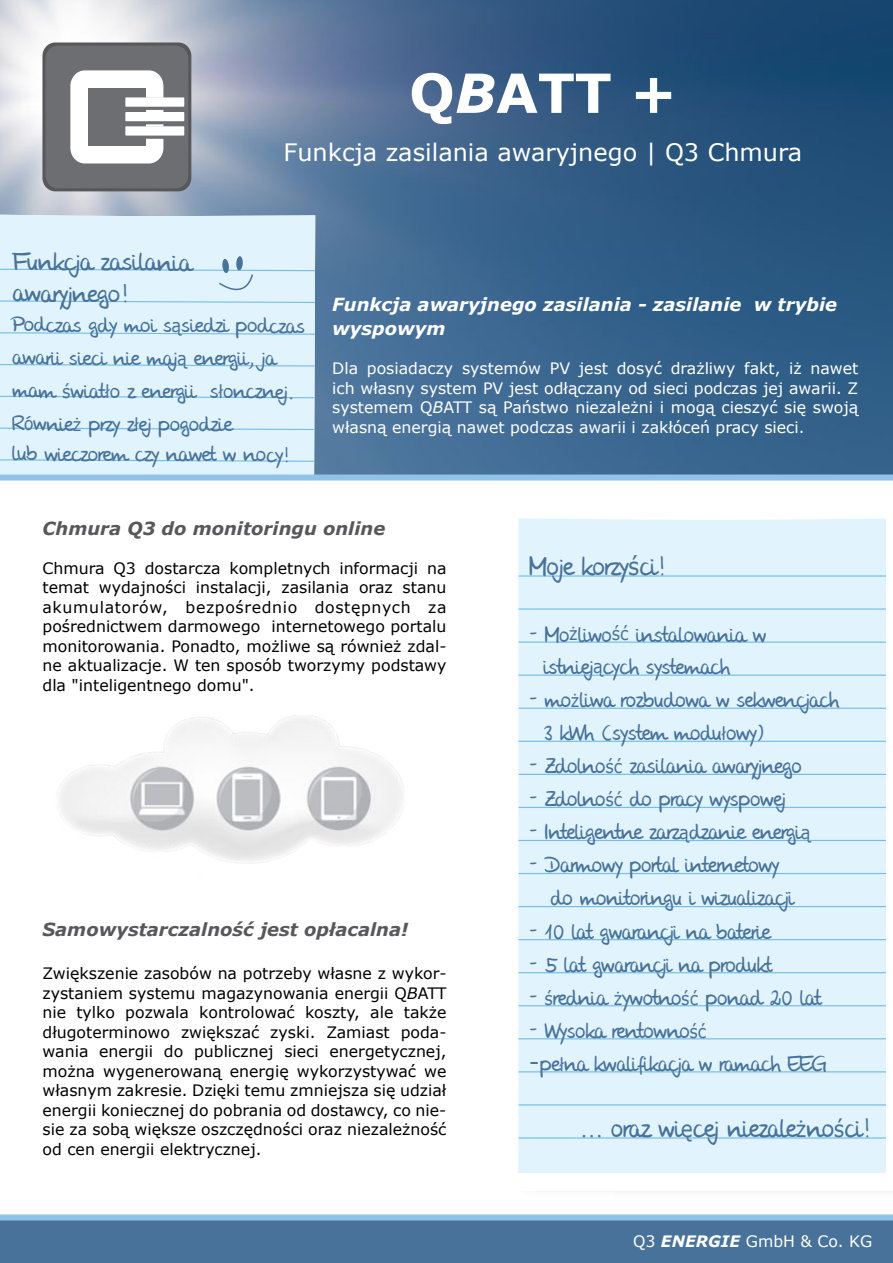
<style>
.page{position:relative;width:893px;height:1263px;background:#fff}
.page>*{position:absolute;margin:0;border:0;box-sizing:border-box;transform-origin:0 0}
.t1{font:700 54px "Verdana";color:#fff}
.t2{font:28.05px "Stone Handwriting";color:#48729a;scale:.86 1}
.t3{font:27px/31.3px "Stone Handwriting";color:#48729a;scale:.9 1}
.t4{font:24px "Verdana";color:#fff}
.t5{font:23.4px/32.8px "Stone Handwriting";color:#48729a;scale:.86 1}
.t6{font:22.5px/33px "Stone Handwriting";color:#48729a;scale:.9 1}
.t7{font:italic 700 18px "Verdana";color:#58585b}
.t8{font:italic 700 18px/24px "Verdana";color:#fff}
.t9{font:15.75px/19.5px "Verdana";color:#000;text-align:justify}
.t10{font:15.75px/19.5px "Verdana";color:#fff;text-align:justify}
.s1{font-style:italic}
.s2{font-family:"Verdana";font-size:18px}
.s3{font-family:"Verdana";font-size:24px}
.s4{font-family:"Verdana";font-size:24.9px}
.s5{font-family:"Verdana";font-size:22.5px}
.s6{font-weight:700;font-style:italic}
</style>
<div class="page">
<img style="left:0;top:0;width:893px;height:474px">
<div style="left:43px;top:43px;width:148px;height:148px;background:#58585b;border-radius:13px"></div>
<div style="left:46px;top:46px;width:142px;height:142px;background:#6d6e71;border-radius:13px"></div>
<div style="left:70px;top:70px;width:93px;height:93px;background:#fff;border-radius:15px"></div>
<div style="left:88px;top:88px;width:58px;height:58px;background:#6d6e71"></div>
<div style="left:125px;top:127px;width:63px;height:12px;background:#6d6e71"></div>
<svg style="left:125px;top:112px;width:63px;height:12px"></svg>
<div style="left:125px;top:112px;width:59px;height:9px;background:#fff"></div>
<div style="left:125px;top:98px;width:63px;height:12px;background:#6d6e71"></div>
<div style="left:125px;top:126px;width:59px;height:10px;background:#fff"></div>
<div style="left:125px;top:97px;width:59px;height:10px;background:#fff"></div>
<div style="left:0;top:214px;width:315px;height:54px;background:#e1f4fd"></div>
<div style="left:0;top:268px;width:315px;height:206px;background:#e1f4fd"></div>
<svg style="left:217px;top:259px;width:40px;height:45px;background:#cfe7f4"></svg>
<div style="left:236px;top:256px;width:7px;height:14px;background:#48729a;border-radius:50%"></div>
<div style="left:0;top:1220px;width:893px;height:43px;background:#48729a"></div>
<div style="left:0;top:1214px;width:893px;height:6px;background:#8fc3ea"></div>
<div style="left:519px;top:518px;width:367px;height:655px;background:#e1f4fd"></div>
<div style="left:519px;top:575px;width:367px;height:563px;background:#e1f4fd"></div>
<div style="left:0;top:474px;width:893px;height:6px;background:#8fc3ea"></div>
<img style="left:57px;top:715px;width:347px;height:149px">
<h1 class="t1" style="left:409px;top:55px;width:269px">Q<span class="s1">B</span>ATT +</h1>
<h3 class="t4" style="left:284px;top:136px;width:520px">Funkcja zasilania awaryjnego | Q3 Chmura</h3>
<h3 class="t3" style="left:12px;top:247px;width:200px">Funkcja zasilania awaryjnego!</h3>
<h3 class="t6" style="left:12px;top:309px;width:327px">Podczas gdy moi s<span class="s2">ą</span>siedzi podczas awarii sieci nie maj<span class="s2">ą</span> energii, ja mam <span class="s2">ś</span>wiat<span class="s2">ł</span>o z energii s<span class="s2">ł</span>oncznej.<br>Równie<span class="s2">ż</span> przy z<span class="s2">ł</span>ej pogodzie</h3>
<h3 class="t6" style="left:12px;top:438px;width:310px">lub wieczorem czy nawet w nocy!</h3>
<p class="t8" style="left:332px;top:292px;width:506px">Funkcja awaryjnego zasilania - zasilanie w trybie wyspowym</p>
<p class="t10" style="left:332px;top:359px;width:528px">Dla posiadaczy systemów PV jest dosyć drażliwy fakt, iż nawet ich własny system PV jest odłączany od sieci podczas jej awarii. Z systemem Q<span class="s1">B</span>ATT są Państwo niezależni i mogą cieszyć się swoją własną energią nawet podczas awarii i zakłóceń pracy sieci.</p>
<p class="t7" style="left:43px;top:515px;width:344px">Chmura Q3 do monitoringu online</p>
<p class="t9" style="left:43px;top:558px;width:405px">Chmura Q3 dostarcza kompletnych informacji na temat wydajności instalacji, zasilania oraz stanu akumulatorów, bezpośrednio dostępnych za pośrednictwem darmowego internetowego portalu monitorowania. Ponadto, możliwe są również zdal&shy;ne aktualizacje. W ten sposób tworzymy podstawy dla "inteligentnego domu".</p>
<p class="t7" style="left:43px;top:916px;width:367px">Samowystarczalność jest opłacalna!</p>
<p class="t9" style="left:43px;top:963px;width:405px">Zwiększenie zasobów na potrzeby własne z wykor&shy;zystaniem systemu magazynowania energii Q<span class="s1">B</span>ATT nie tylko pozwala kontrolować koszty, ale także długoterminowo zwiększać zyski. Zamiast poda&shy;wania energii do publicznej sieci energetycznej, można wygenerowaną energię wykorzystywać we własnym zakresie. Dzięki temu zmniejsza się udział energii koniecznej do pobrania od dostawcy, co nie&shy;sie za sobą większe oszczędności oraz niezależność od cen energii elektrycznej.</p>
<h2 class="t2" style="left:529px;top:551px;width:160px">Moje korzy<span class="s3">ś</span>ci!</h2>
<h3 class="t5" style="left:543px;top:619px;width:260px;text-indent:-14px">- Mo<span class="s2">ż</span>liwo<span class="s2">ść</span> instalowania w istniej<span class="s2">ą</span>cych systemach</h3>
<h3 class="t5" style="left:543px;top:684px;width:345px;text-indent:-14px">- mo<span class="s2">ż</span>liwa rozbudowa w sekwencjach<br>3 kWh (system modu<span class="s2">ł</span>owy)</h3>
<h3 class="t5" style="left:529px;top:750px;width:319px">- Zdolno<span class="s2">ść</span> zasilania awaryjnego</h3>
<h3 class="t5" style="left:529px;top:783px;width:300px">- Zdolno<span class="s2">ść</span> do pracy wyspowej</h3>
<h3 class="t5" style="left:529px;top:816px;width:329px">- Inteligentne zarz<span class="s2">ą</span>dzanie energi<span class="s2">ą</span></h3>
<h3 class="t5" style="left:550px;top:849px;width:284px;text-indent:-22px">- Darmowy portal internetowy do monitoringu i wizualizacji</h3>
<h3 class="t5" style="left:529px;top:916px;width:282px">- 10 lat gwarancji na baterie</h3>
<h3 class="t5" style="left:529px;top:949px;width:284px">- 5 lat gwarancji na produkt</h3>
<h3 class="t5" style="left:529px;top:982px;width:341px">- <span class="s2">ś</span>rednia <span class="s2">ż</span>ywotno<span class="s2">ść</span> ponad 20 lat</h3>
<h3 class="t5" style="left:529px;top:1015px;width:348px">- Wysoka rentowno<span class="s2">ść<br></span><span class="s4">-</span>pe<span class="s2">ł</span>na kwalifikacja w ramach EEG</h3>
<h2 class="t2" style="left:579px;top:1113px;width:339px">... oraz wi<span class="s5">ę</span>cej niezale<span class="s5">ż</span>no<span class="s5">ś</span>ci!</h2>
<p class="t10" style="left:633px;top:1231px;width:241px">Q3 <span class="s6">Energie</span> GmbH &amp; Co. KG</p>
</div>
